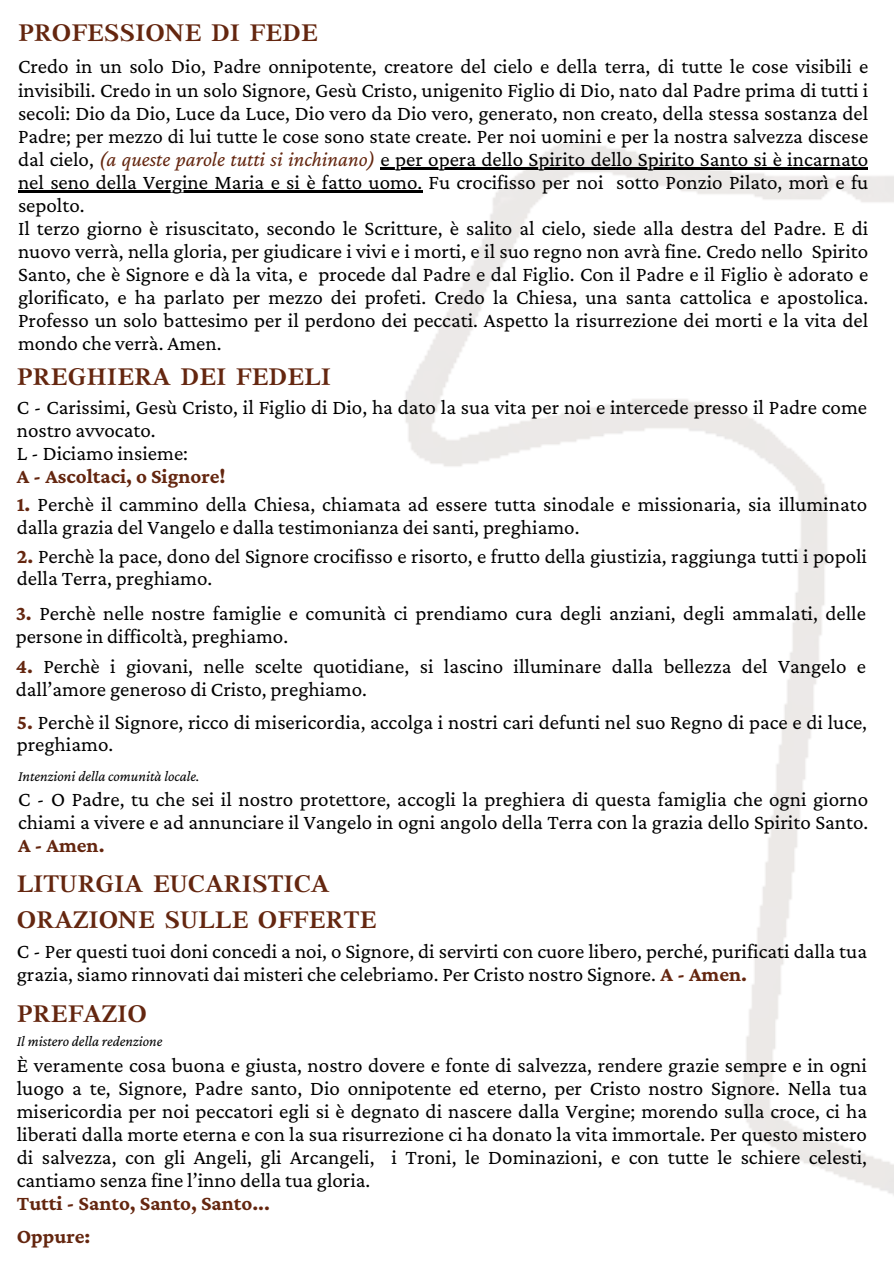
<style>
.page{position:relative;width:894px;height:1264px;background:#fff}
.page>*{position:absolute;margin:0;border:0;box-sizing:border-box;transform-origin:0 0}
.t1{font:700 24px "GFS Artemisia";color:#64260f}
.t2{font:21px/23px "Crimson Pro";color:#000}
.t3{font:700 21px/32.7px "Crimson Pro";color:#64260f}
.t4{font:italic 15px "Crimson Pro";color:#000}
.s1{font-style:italic;color:#64260f}
.s2{font-weight:700;color:#64260f}
</style>
<div class="page">
<img style="left:388px;top:143px;width:505px;height:1051px">
<hr style="left:380px;top:167px;width:488px;height:2px;background:#000">
<hr style="left:18px;top:190px;width:404px;height:2px;background:#000">
<h1 class="t1" style="left:18px;top:24px;width:301px">PROFESSIONE DI FEDE</h1>
<h3 class="t2" style="left:18px;top:55px;width:851px;text-align:justify">Credo in un solo Dio, Padre onnipotente, creatore del cielo e della terra, di tutte le cose visibili e invisibili. Credo in un solo Signore, Gesù Cristo, unigenito Figlio di Dio, nato dal Padre prima di tutti i secoli: Dio da Dio, Luce da Luce, Dio vero da Dio vero, generato, non creato, della stessa sostanza del Padre; per mezzo di lui tutte le cose sono state create. Per noi uomini e per la nostra salvezza discese dal cielo, <span class="s1">(a queste parole tutti si inchinano)</span> e per opera dello Spirito dello Spirito Santo si è incarnato</h3>
<h1 class="t2" style="left:18px;top:170px;width:851px">nel seno della Vergine Maria e si è fatto uomo. Fu crocifisso per noi sotto Ponzio Pilato, morì e fu sepolto.<br>Il terzo giorno è risuscitato, secondo le Scritture, è salito al cielo, siede alla destra del Padre. E di nuovo verrà, nella gloria, per giudicare i vivi e i morti, e il suo regno non avrà fine. Credo nello Spirito Santo, che è Signore e dà la vita, e procede dal Padre e dal Figlio. Con il Padre e il Figlio è adorato e glorificato, e ha parlato per mezzo dei profeti. Credo la Chiesa, una santa cattolica e apostolica.<br>Professo un solo battesimo per il perdono dei peccati. Aspetto la risurrezione dei morti e la vita del mondo che verrà. Amen.</h1>
<h3 class="t1" style="left:17px;top:367px;width:315px">PREGHIERA DEI FEDELI</h3>
<h3 class="t2" style="left:17px;top:395px;width:851px">C - Carissimi, Gesù Cristo, il Figlio di Dio, ha dato la sua vita per noi e intercede presso il Padre come nostro avvocato.<br>L - Diciamo insieme:<br><span class="s2">A - Ascoltaci, o Signore!</span></h3>
<h3 class="t2" style="left:17px;top:493px;width:851px;line-height:22.5px"><span class="s2">1.</span> Perchè il cammino della Chiesa, chiamata ad essere tutta sinodale e missionaria, sia illuminato dalla grazia del Vangelo e dalla testimonianza dei santi, preghiamo.</h3>
<h3 class="t2" style="left:17px;top:544px;width:851px;line-height:22.5px"><span class="s2">2.</span> Perchè la pace, dono del Signore crocifisso e risorto, e frutto della giustizia, raggiunga tutti i popoli della Terra, preghiamo.</h3>
<h3 class="t2" style="left:16px;top:601px;width:851px"><span class="s2">3.</span> Perchè nelle nostre famiglie e comunità ci prendiamo cura degli anziani, degli ammalati, delle persone in difficoltà, preghiamo.</h3>
<h3 class="t2" style="left:16px;top:654px;width:851px"><span class="s2">4.</span> Perchè i giovani, nelle scelte quotidiane, si lascino illuminare dalla bellezza del Vangelo e dall’amore generoso di Cristo, preghiamo.</h3>
<p class="t2" style="left:17px;top:710px;width:851px;line-height:22.5px"><span class="s2">5.</span> Perchè il Signore, ricco di misericordia, accolga i nostri cari defunti nel suo Regno di pace e di luce, preghiamo.</p>
<h3 class="t4" style="left:18px;top:767px;width:183px">Intenzioni della comunità locale.</h3>
<h1 class="t2" style="left:18px;top:787px;width:851px">C - O Padre, tu che sei il nostro protettore, accogli la preghiera di questa famiglia che ogni giorno chiami a vivere e ad annunciare il Vangelo in ogni angolo della Terra con la grazia dello Spirito Santo.</h1>
<p class="t3" style="left:18px;top:828px;width:88px">A - Amen.</p>
<h3 class="t1" style="left:17px;top:875px;width:314px">LITURGIA EUCARISTICA</h3>
<h1 class="t1" style="left:17px;top:911px;width:361px">ORAZIONE SULLE OFFERTE</h1>
<h1 class="t2" style="left:17px;top:938px;width:851px">C - Per questi tuoi doni concedi a noi, o Signore, di servirti con cuore libero, perché, purificati dalla tua grazia, siamo rinnovati dai misteri che celebriamo. Per Cristo nostro Signore. <span class="s2">A - Amen.</span></h1>
<h3 class="t1" style="left:17px;top:1004px;width:132px">PREFAZIO</h3>
<h2 class="t4" style="left:17px;top:1032px;width:147px">Il mistero della redenzione</h2>
<p class="t2" style="left:17px;top:1053px;width:851px;text-align:justify">È veramente cosa buona e giusta, nostro dovere e fonte di salvezza, rendere grazie sempre e in ogni luogo a te, Signore, Padre santo, Dio onnipotente ed eterno, per Cristo nostro Signore. Nella tua misericordia per noi peccatori egli si è degnato di nascere dalla Vergine; morendo sulla croce, ci ha liberati dalla morte eterna e con la sua risurrezione ci ha donato la vita immortale. Per questo mistero di salvezza, con gli Angeli, gli Arcangeli, i Troni, le Dominazioni, e con tutte le schiere celesti, cantiamo senza fine l’inno della tua gloria.</p>
<p class="t3" style="left:17px;top:1186px;width:255px">Tutti - Santo, Santo, Santo...<br>Oppure:</p>
</div>
